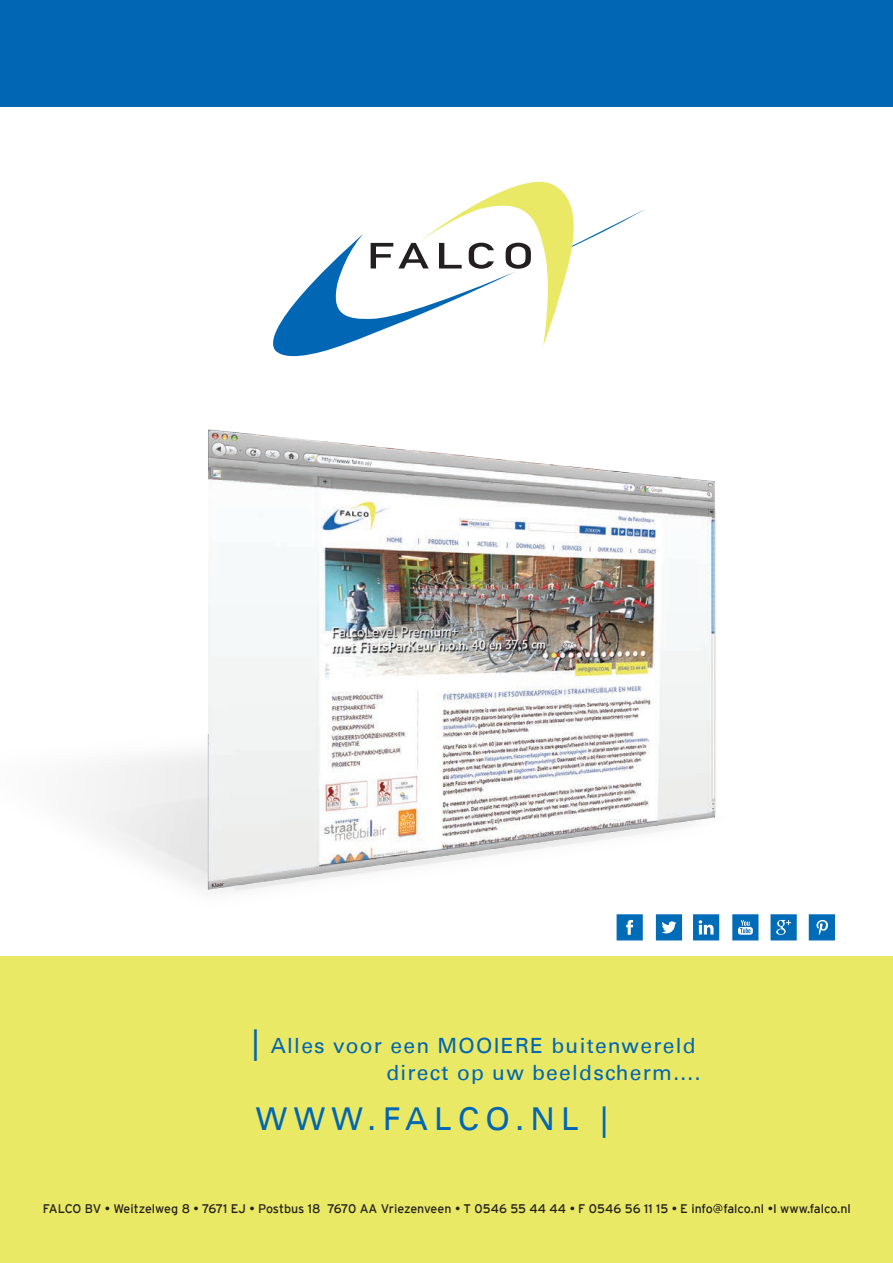
<style>
.page{position:relative;width:893px;height:1263px;background:#fff}
.page>*{position:absolute;margin:0;border:0;box-sizing:border-box;transform-origin:0 0}
.t1{font:31.5px "Univers LT";letter-spacing:.2em;color:#0166b3}
.t2{font:21px/27px "Univers LT";letter-spacing:.06em;color:#0166b3;text-align:right}
.t3{font:12.45px "Interstate";color:#231f20}
.s1{font-size:31.5px}
</style>
<div class="page">
<img style="left:0;top:429px;width:856px;height:528px">
<div style="left:0;top:957px;width:893px;height:306px;background:#eae966"></div>
<svg style="left:617px;top:914px;width:26px;height:26px"></svg>
<div style="left:0;top:0;width:893px;height:106px;background:#0166b3"></div>
<svg style="left:273px;top:181px;width:372px;height:176px"></svg>
<svg style="left:656px;top:914px;width:26px;height:26px"></svg>
<svg style="left:693px;top:914px;width:26px;height:26px"></svg>
<svg style="left:732px;top:914px;width:26px;height:26px"></svg>
<svg style="left:770px;top:914px;width:27px;height:26px"></svg>
<svg style="left:809px;top:914px;width:26px;height:26px"></svg>
<h2 class="t2" style="left:251px;top:1032px;width:451px"><span class="s1">|</span> Alles voor een MOOIERE buitenwereld direct op uw beeldscherm....</h2>
<h1 class="t1" style="left:256px;top:1100px;width:354px">WWW.FALCO.NL |</h1>
<p class="t3" style="left:43px;top:1202px;width:809px">FALCO BV • Weitzelweg 8 • 7671 EJ • Postbus 18 7670 AA Vriezenveen • T 0546 55 44 44 • F 0546 56 11 15 • E info@falco.nl •I www.falco.nl</p>
</div>
